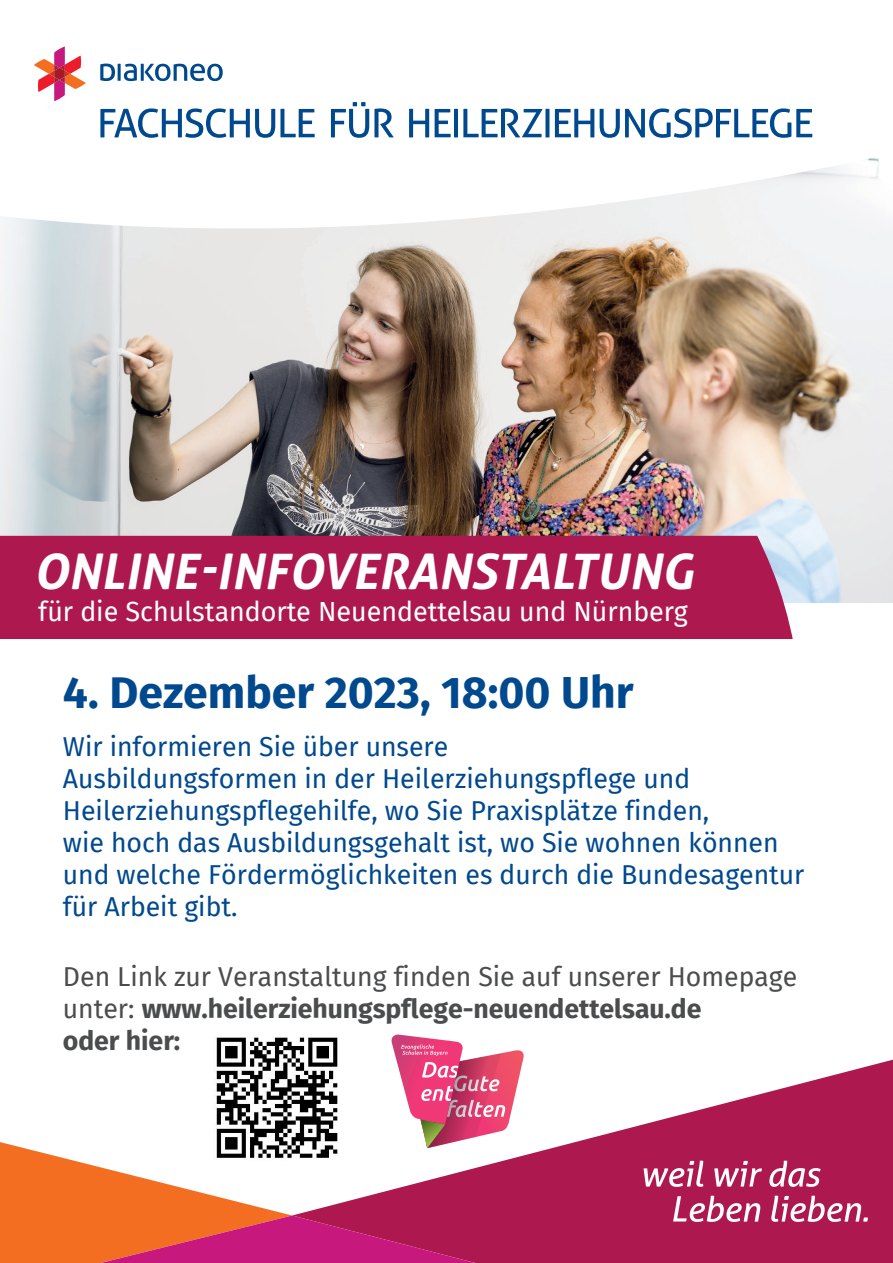
<style>
.page{position:relative;width:893px;height:1263px;background:#fff}
.page>*{position:absolute;margin:0;border:0;box-sizing:border-box;transform-origin:0 0}
.t1{font:italic 700 49.05px "Aller";color:#fff}
.t2{font:700 44.55px "Fira Sans";color:#01498e}
.t3{font:27px "Fira Sans";color:#fff}
.t4{font:26.7px/32.1px "Fira Sans";color:#01498e}
.t5{font:26.7px/32.1px "Fira Sans";color:#4b4c4d}
.s1{font-weight:700}
</style>
<div class="page">
<img style="left:0;top:228px;width:893px;height:374px">
<svg style="left:4px;top:63px;width:885px;height:165px"></svg>
<svg style="left:525px;top:1060px;width:368px;height:203px;fill:#ad184f"></svg>
<svg style="left:673px;top:1196px;width:195px;height:26px"></svg>
<svg style="left:643px;top:1161px;width:178px;height:26px"></svg>
<svg style="left:34px;top:46px;width:52px;height:55px"></svg>
<svg style="left:100px;top:64px;width:123px;height:17px"></svg>
<svg style="left:100px;top:102px;width:712px;height:36px"></svg>
<div style="left:0;top:536px;width:793px;height:103px;background:#ad184f"></div>
<svg style="left:0;top:1034px;width:525px;height:229px"></svg>
<h1 class="t1" style="left:34px;top:539px;width:661px">ONLINE-INFOVERANSTALTUNG</h1>
<p class="t3" style="left:38px;top:592px;width:651px">für die Schulstandorte Neuendettelsau und Nürnberg</p>
<h2 class="t2" style="left:63px;top:655px;width:572px">4. Dezember 2023, 18:00 Uhr</h2>
<p class="t4" style="left:63px;top:730px;width:743px">Wir informieren Sie über unsere<br>Ausbildungsformen in der Heilerziehungspflege und Heilerziehungspflegehilfe, wo Sie Praxisplätze finden,<br>wie hoch das Ausbildungsgehalt ist, wo Sie wohnen können und welche Fördermöglichkeiten es durch die Bundesagentur für Arbeit gibt.</p>
<p class="t5" style="left:63px;top:960px;width:736px">Den Link zur Veranstaltung finden Sie auf unserer Homepage unter: <span class="s1">www.heilerziehungspflege-neuendettelsau.de<br>oder hier:</span></p>
</div>
